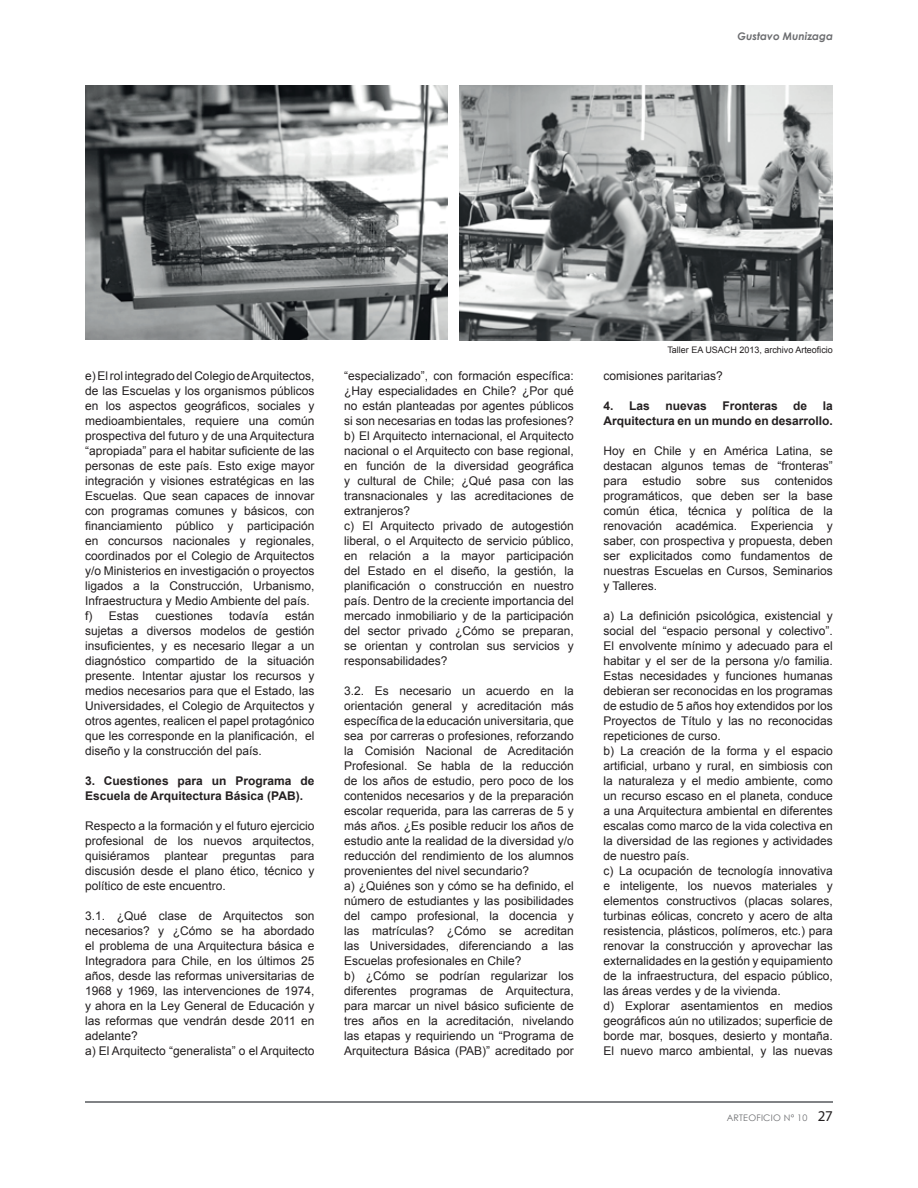
<style>
.page{position:relative;width:918px;height:1188px;background:#fff}
.page>*{position:absolute;margin:0;border:0;box-sizing:border-box;transform-origin:0 0}
.t1{font:12px/15px "Arial";color:#231f20}
.t2{font:700 12px/15px "Arial";color:#231f20}
.t3{font:italic 700 10.5px "Century Gothic";color:#6c6d70}
.t4{font:9px "Arial";color:#231f20}
.t5{font:9px "Century Gothic";letter-spacing:.025em;color:#6c6d70}
.s1{font-family:"Myriad Pro";font-size:15px;color:#231f20}
</style>
<div class="page">
<hr style="left:85px;top:1101px;width:748px;height:2px;background:#808285">
<img style="left:85px;top:85px;width:363px;height:254px">
<img style="left:459px;top:85px;width:373px;height:255px">
<p class="t3" style="left:737px;top:29px;width:97px">Gustavo Munizaga</p>
<p class="t1" style="left:85px;top:369px;width:231px">e) El rol integrado del Colegio de Arquitectos, de las Escuelas y los organismos públicos en los aspectos geográficos, sociales y medioambientales, requiere una común prospectiva del futuro y de una Arquitectura “apropiada” para el habitar suficiente de las personas de este país. Esto exige mayor integración y visiones estratégicas en las Escuelas. Que sean capaces de innovar con programas comunes y básicos, con financiamiento público y participación en concursos nacionales y regionales, coordinados por el Colegio de Arquitectos y/o Ministerios en investigación o proyectos ligados a la Construcción, Urbanismo, Infraestructura y Medio Ambiente del país. f) Estas</p>
<p class="t1" style="left:85px;top:609px;width:231px;text-align:justify;text-indent:200px">están sujetas a diversos modelos de gestión insuficientes, y es necesario llegar a un diagnóstico compartido de la situación presente. Intentar ajustar los recursos y medios necesarios para que el Estado, las Universidades, el Colegio de Arquitectos y otros agentes, realicen el papel protagónico que les corresponde en la planificación, el diseño y la construcción del país.</p>
<p class="t2" style="left:85px;top:774px;width:231px">3. Cuestiones para un Programa de<br>Escuela de Arquitectura Básica (PAB).</p>
<p class="t1" style="left:85px;top:819px;width:231px;text-align:justify">Respecto a la formación y el futuro ejercicio profesional de los nuevos arquitectos, quisiéramos plantear preguntas para discusión desde el plano ético, técnico y político de este encuentro.</p>
<p class="t1" style="left:85px;top:909px;width:231px">3.1. ¿Qué clase de Arquitectos son necesarios? y ¿Cómo se ha abordado el problema de una Arquitectura básica e Integradora para Chile, en los últimos 25 años, desde las reformas universitarias de 1968 y 1969, las intervenciones de 1974, y ahora en la Ley General de Educación y las reformas que vendrán desde 2011 en adelante?<br>a) El Arquitecto “generalista” o el Arquitecto</p>
<p class="t1" style="left:155px;top:609px;width:59px">cuestiones</p>
<p class="t1" style="left:229px;top:609px;width:41px">todavía</p>
<p class="t1" style="left:344px;top:369px;width:231px">“especializado”, con formación específica: ¿Hay especialidades en Chile? ¿Por qué no están planteadas por agentes públicos si son necesarias en todas las profesiones? b) El Arquitecto internacional, el Arquitecto nacional o el Arquitecto con base regional, en función de la diversidad geográfica y cultural de Chile; ¿Qué pasa con las transnacionales y las acreditaciones de extranjeros?<br>c) El Arquitecto privado de autogestión liberal, o el Arquitecto de servicio público, en relación a la mayor participación del Estado en el diseño, la gestión, la planificación o construcción en nuestro país. Dentro de la creciente importancia del mercado inmobiliario y de la participación del sector privado ¿Cómo se preparan, se orientan y controlan sus servicios y responsabilidades?</p>
<p class="t1" style="left:344px;top:684px;width:231px">3.2. Es necesario un acuerdo en la orientación general y acreditación más específica de la educación universitaria, que sea por carreras o profesiones, reforzando la Comisión Nacional de Acreditación Profesional. Se habla de la reducción de los años de estudio, pero poco de los contenidos necesarios y de la preparación escolar requerida, para las carreras de 5 y más años. ¿Es posible reducir los años de estudio ante la realidad de la diversidad y/o reducción del rendimiento de los alumnos provenientes del nivel secundario?<br>a) ¿Quiénes son y cómo se ha definido, el número de estudiantes y las posibilidades del campo profesional, la docencia y las matrículas? ¿Cómo se acreditan las Universidades, diferenciando a las Escuelas profesionales en Chile?<br>b) ¿Cómo se podrían regularizar los diferentes programas de Arquitectura, para marcar un nivel básico suficiente de tres años en la acreditación, nivelando las etapas y requiriendo un “Programa de Arquitectura Básica (PAB)” acreditado por</p>
<p class="t4" style="left:667px;top:344px;width:167px">Taller EA USACH 2013, archivo Arteoficio</p>
<p class="t1" style="left:603px;top:369px;width:121px">comisiones paritarias?</p>
<p class="t2" style="left:603px;top:399px;width:48px">4. Las</p>
<p class="t2" style="left:665px;top:399px;width:43px">nuevas</p>
<p class="t2" style="left:722px;top:399px;width:57px">Fronteras</p>
<p class="t2" style="left:793px;top:399px;width:16px">de</p>
<p class="t2" style="left:603px;top:399px;width:231px;text-align:right">la<br>Arquitectura en un mundo en desarrollo.</p>
<p class="t1" style="left:603px;top:444px;width:231px;text-align:justify">Hoy en Chile y en América Latina, se destacan algunos temas de “fronteras” para</p>
<p class="t1" style="left:603px;top:474px;width:231px;text-align:justify;text-indent:171px">contenidos programáticos, que deben ser la base común ética, técnica y política de la renovación académica. Experiencia y saber, con prospectiva y propuesta, deben ser explicitados como fundamentos de nuestras Escuelas en Cursos, Seminarios y Talleres.</p>
<p class="t1" style="left:603px;top:609px;width:231px">a) La definición psicológica, existencial y social del “espacio personal y colectivo”.<br>El envolvente mínimo y adecuado para el habitar y el ser de la persona y/o familia.<br>Estas necesidades y funciones humanas debieran ser reconocidas en los programas de estudio de 5 años hoy extendidos por los Proyectos de Título y las no reconocidas repeticiones de curso.<br>b) La creación de la forma y el espacio artificial, urbano y rural, en simbiosis con la naturaleza y el medio ambiente, como un recurso escaso en el planeta, conduce a una Arquitectura ambiental en diferentes escalas como marco de la vida colectiva en la diversidad de las regiones y actividades de nuestro país.<br>c) La ocupación de tecnología innovativa e inteligente, los nuevos materiales y elementos constructivos (placas solares, turbinas eólicas, concreto y acero de alta resistencia, plásticos, polímeros, etc.) para renovar la construcción y aprovechar las externalidades en la gestión y equipamiento de la infraestructura, del espacio público, las áreas verdes y de la vivienda.<br>d) Explorar asentamientos en medios geográficos aún no utilizados; superficie de borde mar, bosques, desierto y montaña.<br>El nuevo marco ambiental, y las nuevas</p>
<p class="t1" style="left:643px;top:474px;width:40px">estudio</p>
<p class="t1" style="left:696px;top:474px;width:32px">sobre</p>
<p class="t1" style="left:741px;top:474px;width:20px">sus</p>
<p class="t5" style="left:727px;top:1112px;width:108px">ARTEOFICIO N° 10 <span class="s1">27</span></p>
</div>
